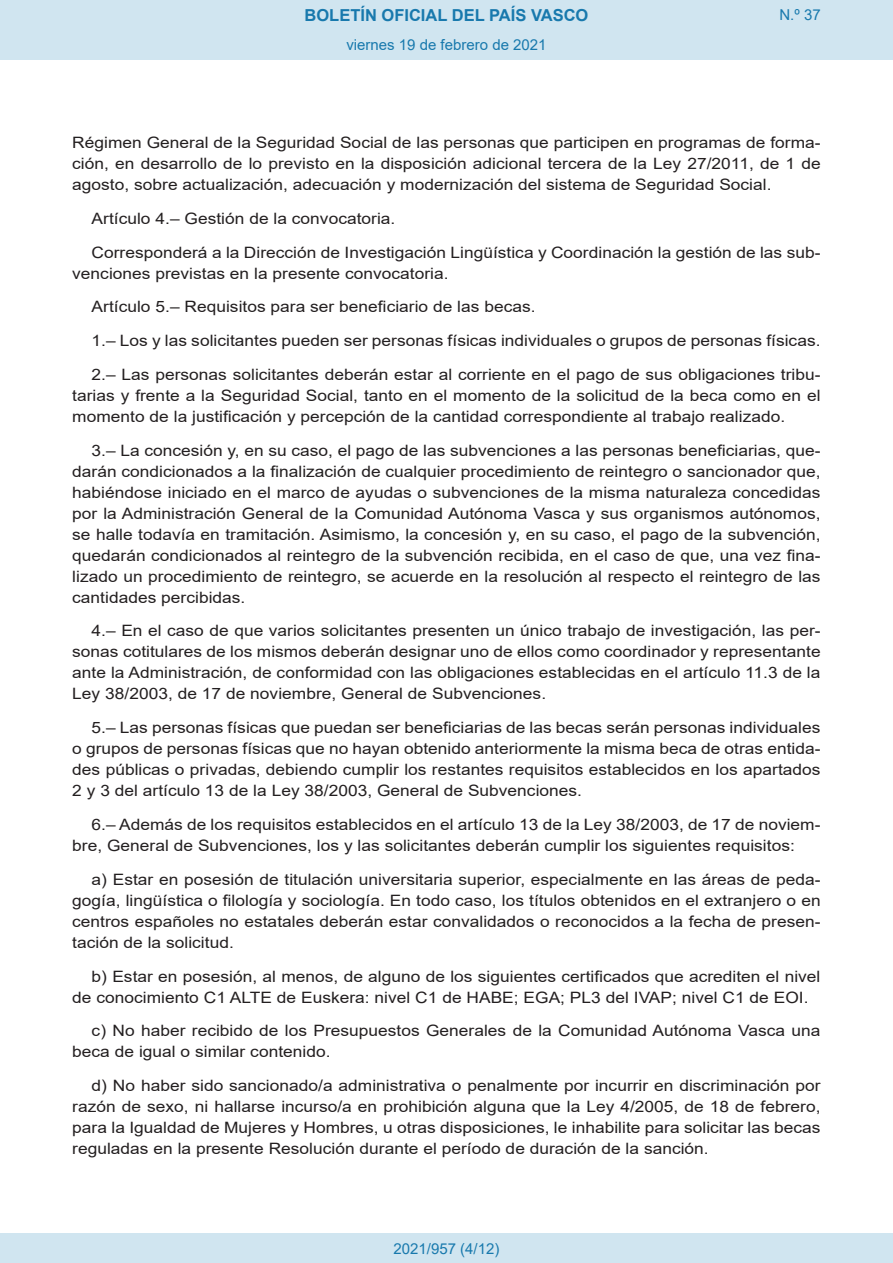
<style>
.page{position:relative;width:893px;height:1263px;background:#fff}
.page>*{position:absolute;margin:0;border:0;box-sizing:border-box;transform-origin:0 0}
.t1{font:700 16.5px "Arial";color:#1879ad}
.BOPVDetalle{font:15.6px/21px "Arial";color:#231f20;text-align:justify;scale:1.11 1}
.Paginacion_Centro{font:15px "Arial";color:#1879ad}
</style>
<div class="page">
<div style="left:0;top:0;width:893px;height:60px;background:#d0e5f0"></div>
<div style="left:0;top:1233px;width:893px;height:30px;background:#d0e5f0"></div>
<p class="t1" style="left:305px;top:3px;width:285px">BOLETÍN OFICIAL DEL PAÍS VASCO</p>
<p class="Paginacion_Centro" style="left:346px;top:35px;width:202px">viernes 19 de febrero de 2021</p>
<p class="Paginacion_Centro" style="left:779px;top:5px;width:43px">N.º 37</p>
<p class="BOPVDetalle" style="left:72px;top:132px;width:676px">Régimen General de la Seguridad Social de las personas que participen en programas de forma&shy;ción, en desarrollo de lo previsto en la disposición adicional tercera de la Ley 27/2011, de 1 de agosto, sobre actualización, adecuación y modernización del sistema de Seguridad Social.</p>
<p class="BOPVDetalle" style="left:92px;top:208px;width:275px">Artículo 4.– Gestión de la convocatoria.</p>
<p class="BOPVDetalle" style="left:72px;top:242px;width:676px;text-indent:19px">Corresponderá a la Dirección de Investigación Lingüística y Coordinación la gestión de las sub&shy;venciones previstas en la presente convocatoria.</p>
<p class="BOPVDetalle" style="left:92px;top:296px;width:401px">Artículo 5.– Requisitos para ser beneficiario de las becas.</p>
<p class="BOPVDetalle" style="left:92px;top:330px;width:658px">1.– Los y las solicitantes pueden ser personas físicas individuales o grupos de personas físicas.</p>
<p class="BOPVDetalle" style="left:72px;top:364px;width:676px;text-indent:19px">2.– Las personas solicitantes deberán estar al corriente en el pago de sus obligaciones tribu&shy;tarias y frente a la Seguridad Social, tanto en el momento de la solicitud de la beca como en el momento de la justificación y percepción de la cantidad correspondiente al trabajo realizado.</p>
<p class="BOPVDetalle" style="left:72px;top:440px;width:676px;text-indent:19px">3.– La concesión y, en su caso, el pago de las subvenciones a las personas beneficiarias, que&shy;darán condicionados a la finalización de cualquier procedimiento de reintegro o sancionador que, habiéndose iniciado en el marco de ayudas o subvenciones de la misma naturaleza concedidas por la Administración General de la Comunidad Autónoma Vasca y sus organismos autónomos, se halle todavía en tramitación. Asimismo, la concesión y, en su caso, el pago de la subvención, quedarán condicionados al reintegro de la subvención recibida, en el caso de que, una vez fina&shy;lizado un procedimiento de reintegro, se acuerde en la resolución al respecto el reintegro de las cantidades percibidas.</p>
<p class="BOPVDetalle" style="left:72px;top:620px;width:676px;text-indent:19px">4.– En el caso de que varios solicitantes presenten un único trabajo de investigación, las per&shy;sonas cotitulares de los mismos deberán designar uno de ellos como coordinador y representante ante la Administración, de conformidad con las obligaciones establecidas en el artículo 11.3 de la Ley 38/2003, de 17 de noviembre, General de Subvenciones.</p>
<p class="BOPVDetalle" style="left:72px;top:717px;width:676px;text-indent:19px">5.– Las personas físicas que puedan ser beneficiarias de las becas serán personas individuales o grupos de personas físicas que no hayan obtenido anteriormente la misma beca de otras entida&shy;des públicas o privadas, debiendo cumplir los restantes requisitos establecidos en los apartados 2 y 3 del artículo 13 de la Ley 38/2003, General de Subvenciones.</p>
<p class="BOPVDetalle" style="left:72px;top:814px;width:676px;text-indent:19px">6.– Además de los requisitos establecidos en el artículo 13 de la Ley 38/2003, de 17 de noviem&shy;bre, General de Subvenciones, los y las solicitantes deberán cumplir los siguientes requisitos:</p>
<p class="BOPVDetalle" style="left:72px;top:869px;width:676px;text-indent:19px">a) Estar en posesión de titulación universitaria superior, especialmente en las áreas de peda&shy;gogía, lingüística o filología y sociología. En todo caso, los títulos obtenidos en el extranjero o en centros españoles no estatales deberán estar convalidados o reconocidos a la fecha de presen&shy;tación de la solicitud.</p>
<p class="BOPVDetalle" style="left:72px;top:965px;width:676px;text-indent:19px">b) Estar en posesión, al menos, de alguno de los siguientes certificados que acrediten el nivel de conocimiento C1 ALTE de Euskera: nivel C1 de HABE; EGA; PL3 del IVAP; nivel C1 de EOI.</p>
<p class="BOPVDetalle" style="left:72px;top:1020px;width:675px;text-indent:19px">c) No haber recibido de los Presupuestos Generales de la Comunidad Autónoma Vasca una beca de igual o similar contenido.</p>
<p class="BOPVDetalle" style="left:72px;top:1075px;width:676px;text-indent:19px">d) No haber sido sancionado/a administrativa o penalmente por incurrir en discriminación por razón de sexo, ni hallarse incurso/a en prohibición alguna que la Ley 4/2005, de 18 de febrero, para la Igualdad de Mujeres y Hombres, u otras disposiciones, le inhabilite para solicitar las becas reguladas en la presente Resolución durante el período de duración de la sanción.</p>
<p class="Paginacion_Centro" style="left:393px;top:1238px;width:107px">2021/957 (4/12)</p>
</div>
